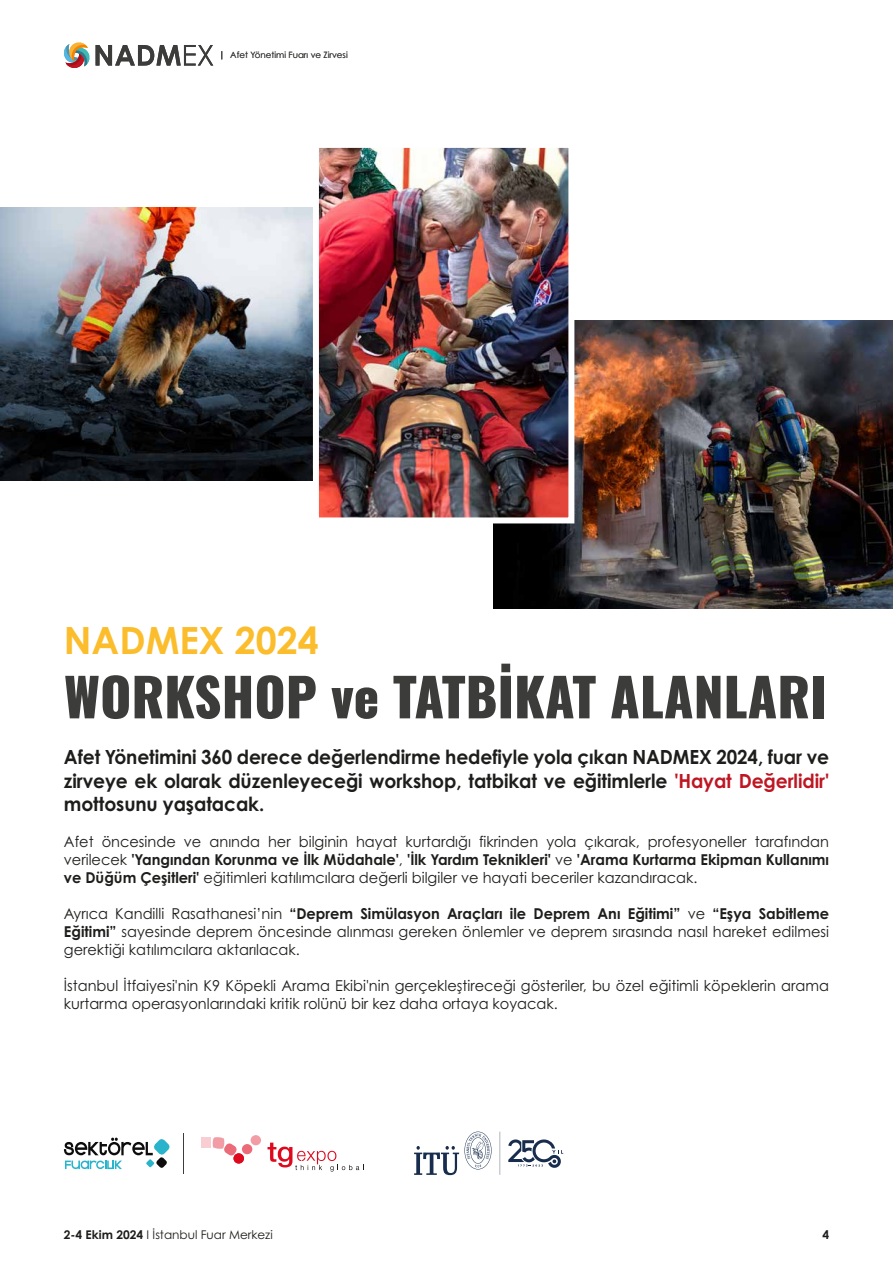
<style>
.page{position:relative;width:893px;height:1263px;background:#fff}
.page>*{position:absolute;margin:0;border:0;box-sizing:border-box;transform-origin:0 0}
.t1{font:800 52.5px "Oswald";color:#3c3c3b}
.t2{font:700 37.5px "Century Gothic";color:#fbbd2c}
.t3{font:700 19.5px/23.4px "Century Gothic Pro";letter-spacing:-.005em;color:#1d1d1b;text-align:justify;scale:.96 1}
.t4{font:15px/18px "Century Gothic Pro";color:#1d1d1b;text-align:justify}
.t5{font:12px "Century Gothic Pro";color:#1d1d1b}
.t6{font:700 12px "Century Gothic Pro";color:#1d1d1b}
.t7{font:8.7px "Century Gothic Pro";color:#3c3c3b}
.s1{color:#be1622}
.s2{font-weight:700}
</style>
<div class="page">
<svg style="left:414px;top:1131px;width:78px;height:44px"></svg>
<svg style="left:500px;top:1132px;width:1px;height:43px"></svg>
<svg style="left:508px;top:1139px;width:55px;height:29px"></svg>
<hr style="left:183px;top:1133px;width:1px;height:40px;background:#3d3d3b">
<svg style="left:64px;top:1137px;width:106px;height:32px"></svg>
<svg style="left:268px;top:1142px;width:96px;height:29px"></svg>
<div style="left:234px;top:1153px;width:10px;height:10px;background:#df091e;border-radius:50%"></div>
<svg style="left:242px;top:1144px;width:10px;height:10px"></svg>
<div style="left:251px;top:1135px;width:10px;height:10px;background:#f29da5;border-radius:50%"></div>
<div style="left:201px;top:1137px;width:10px;height:10px;background:#f8ced2"></div>
<svg style="left:213px;top:1137px;width:24px;height:18px"></svg>
<svg style="left:96px;top:45px;width:117px;height:21px"></svg>
<svg style="left:64px;top:42px;width:26px;height:26px"></svg>
<img style="left:0;top:208px;width:313px;height:272px">
<img style="left:493px;top:321px;width:400px;height:287px">
<img style="left:320px;top:149px;width:247px;height:367px">
<div style="left:313px;top:142px;width:261px;height:381px;border:6px solid #fff"></div>
<p class="t7" style="left:230px;top:50px;width:119px">Afet Yönetimi Fuarı ve Zirvesi</p>
<h2 class="t2" style="left:64px;top:612px;width:256px">NADMEX 2024</h2>
<h1 class="t1" style="left:64px;top:669px;width:764px">WORKSHOP ve TATBİKAT ALANLARI</h1>
<h3 class="t3" style="left:64px;top:745px;width:799px">Afet Yönetimini 360 derece değerlendirme hedefiyle yola çıkan NADMEX 2024, fuar ve zirveye ek olarak düzenleyeceği workshop, tatbikat ve eğitimlerle <span class="s1">'Hayat Değerlidir' </span>mottosunu yaşatacak.</h3>
<p class="t4" style="left:64px;top:832px;width:767px">Afet öncesinde ve anında her bilginin hayat kurtardığı fikrinden yola çıkarak, profesyoneller tarafından verilecek <span class="s2">'Yangından Korunma ve İlk Müdahale'</span>, <span class="s2">'İlk Yardım Teknikleri'</span> ve <span class="s2">'Arama Kurtarma Ekipman Kullanımı ve Düğüm Çeşitleri'</span> eğitimleri katılımcılara değerli bilgiler ve hayati beceriler kazandıracak.</p>
<p class="t4" style="left:64px;top:904px;width:767px">Ayrıca Kandilli Rasathanesi’nin <span class="s2">“Deprem Simülasyon Araçları ile Deprem Anı Eğitimi”</span> ve <span class="s2">“Eşya Sabitleme Eğitimi”</span> sayesinde deprem öncesinde alınması gereken önlemler ve deprem sırasında nasıl hareket edilmesi gerektiği katılımcılara aktarılacak.</p>
<p class="t4" style="left:64px;top:976px;width:767px">İstanbul İtfaiyesi'nin K9 Köpekli Arama Ekibi'nin gerçekleştireceği gösteriler, bu özel eğitimli köpeklerin arama kurtarma operasyonlarındaki kritik rolünü bir kez daha ortaya koyacak.</p>
<p class="t5" style="left:64px;top:1227px;width:211px"><span class="s2">2-4 Ekim 2024</span> I İstanbul Fuar Merkezi</p>
<p class="t6" style="left:822px;top:1227px;width:8px">4</p>
</div>
